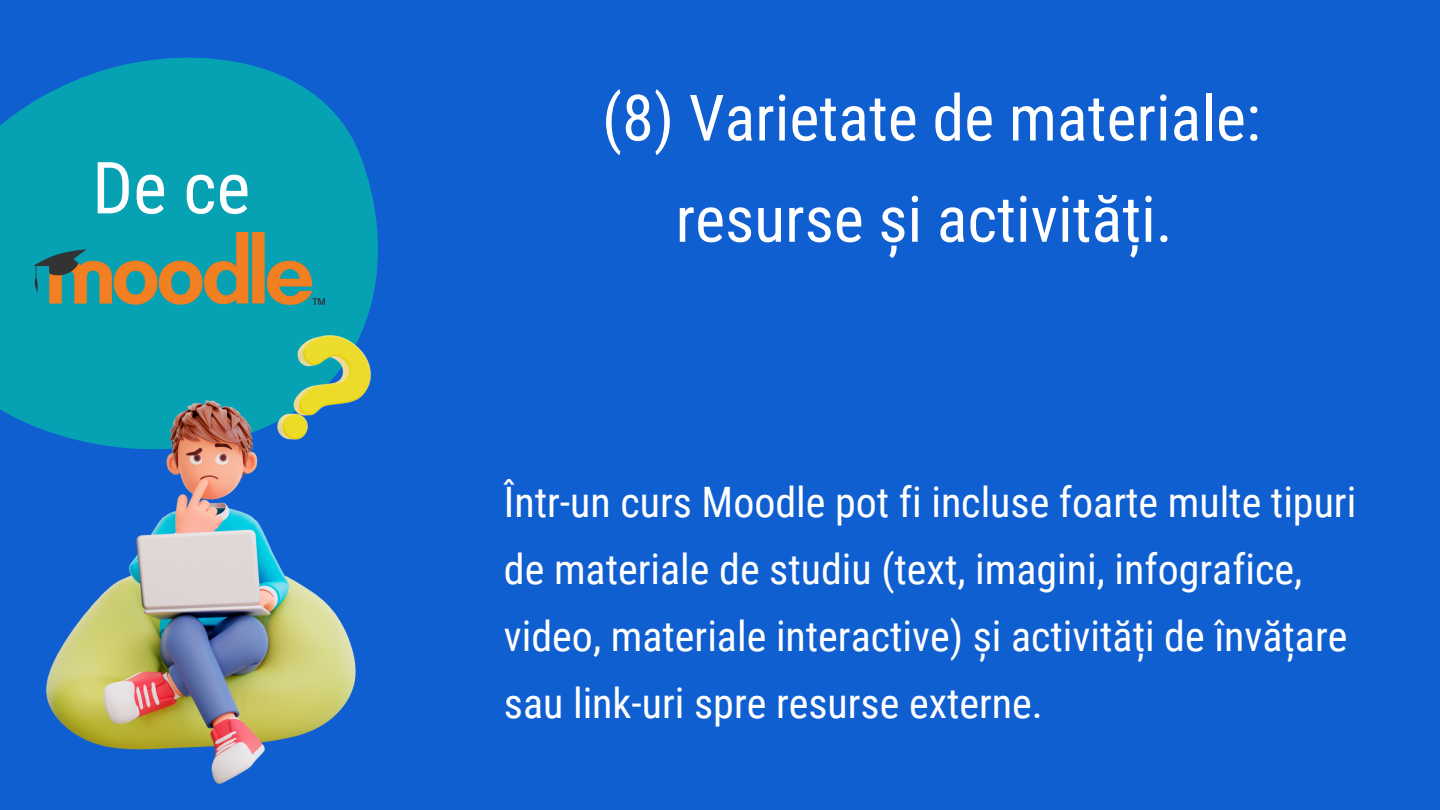
<style>
.page{position:relative;width:1440px;height:810px;background:#0f5fd0}
.page>*{position:absolute;margin:0;border:0;box-sizing:border-box;transform-origin:0 0}
.t1{font:72px "Roboto Condensed";color:#fff}
.t2{font:64px/101.2px "Roboto Condensed";color:#fff;text-align:center}
.t3{font:42px/66.8px "Roboto Condensed";color:#fff}
</style>
<div class="page">
<svg style="left:0;top:57px;width:378px;height:374px;background:#0798b7"></svg>
<img style="left:35px;top:233px;width:289px;height:71px">
<img style="left:47px;top:335px;width:324px;height:448px">
<p class="t1" style="left:92px;top:147px;width:160px">De ce</p>
<p class="t2" style="left:602px;top:68px;width:660px">(8) Varietate de materiale: resurse și activități.</p>
<p class="t3" style="left:504px;top:470px;width:854px">Într-un curs Moodle pot fi incluse foarte multe tipuri de materiale de studiu (text, imagini, infografice, video, materiale interactive) și activități de învățare sau link-uri spre resurse externe.</p>
</div>
